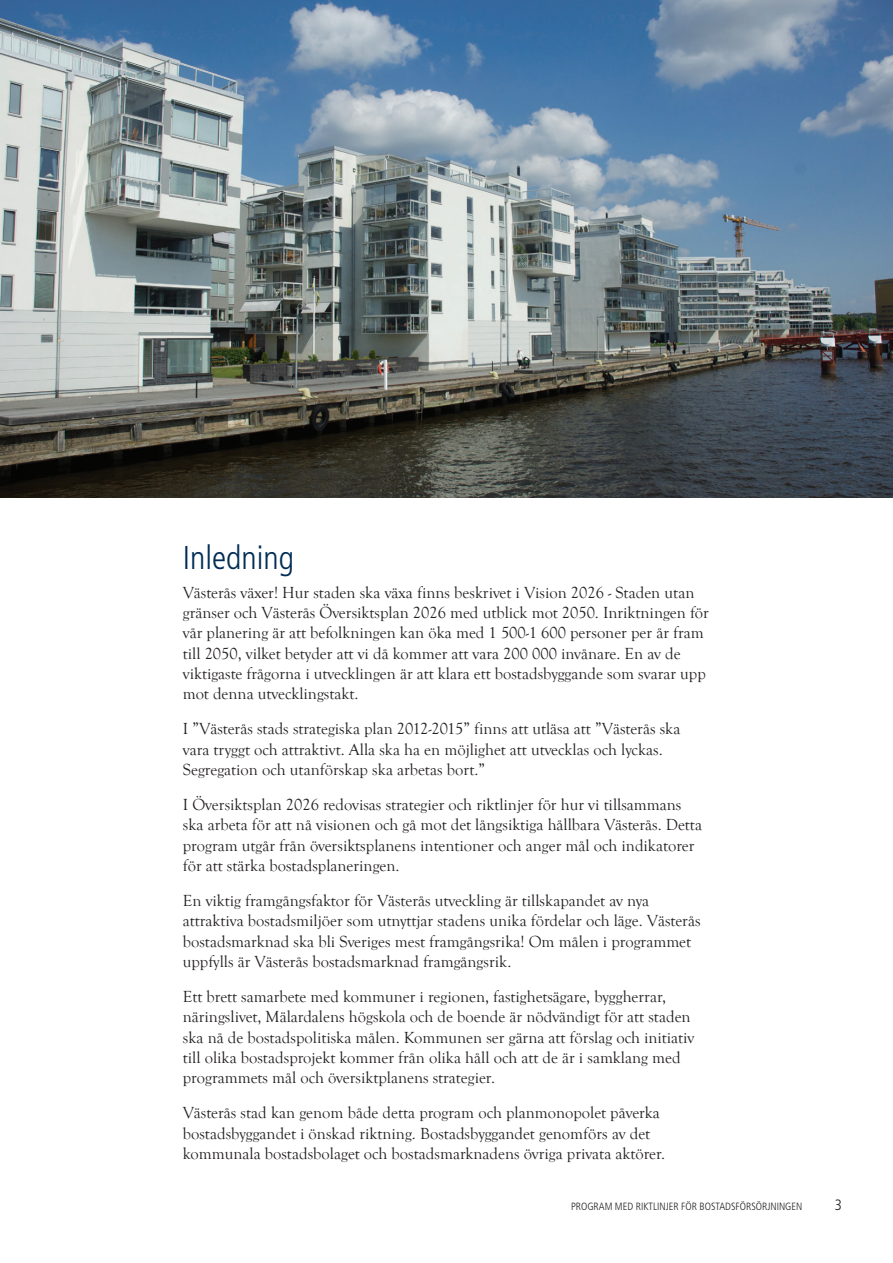
<style>
.page{position:relative;width:893px;height:1263px;background:#fff}
.page>*{position:absolute;margin:0;border:0;box-sizing:border-box;transform-origin:0 0}
.t1{font:300 condensed 33px "Frutiger LT Std";color:#002d56}
.t2{font:16.5px/20.2px "Goudy Old Style T";color:#231f20}
.t3{font:300 condensed 15px "Frutiger LT Std";color:#231f20}
.t4{font:300 condensed 10.5px "Frutiger LT Std";color:#231f20}
</style>
<div class="page">
<img style="left:0;top:0;width:893px;height:497px">
<h1 class="t1" style="left:183px;top:539px;width:113px">Inledning</h1>
<p class="t2" style="left:183px;top:583px;width:528px">Västerås växer! Hur staden ska växa finns beskrivet i Vision 2026 - Staden utan gränser och Västerås Översiktsplan 2026 med utblick mot 2050. Inriktningen för vår planering är att befolkningen kan öka med 1 500-1 600 personer per år fram till 2050, vilket betyder att vi då kommer att vara 200 000 invånare. En av de viktigaste frågorna i utvecklingen är att klara ett bostadsbyggande som svarar upp mot denna utvecklingstakt.</p>
<p class="t2" style="left:183px;top:719px;width:499px">I ”Västerås stads strategiska plan 2012-2015” finns att utläsa att ”Västerås ska vara tryggt och attraktivt. Alla ska ha en möjlighet att utvecklas och lyckas.<br>Segregation och utanförskap ska arbetas bort.”</p>
<p class="t2" style="left:183px;top:795px;width:521px">I Översiktsplan 2026 redovisas strategier och riktlinjer för hur vi tillsammans ska arbeta för att nå visionen och gå mot det långsiktiga hållbara Västerås. Detta program utgår från översiktsplanens intentioner och anger mål och indikatorer för att stärka bostadsplaneringen.</p>
<p class="t2" style="left:183px;top:891px;width:519px">En viktig framgångsfaktor för Västerås utveckling är tillskapandet av nya attraktiva bostadsmiljöer som utnyttjar stadens unika fördelar och läge. Västerås bostadsmarknad ska bli Sveriges mest framgångsrika! Om målen i programmet uppfylls är Västerås bostadsmarknad framgångsrik.</p>
<p class="t2" style="left:183px;top:987px;width:513px">Ett brett samarbete med kommuner i regionen, fastighetsägare, byggherrar, näringslivet, Mälardalens högskola och de boende är nödvändigt för att staden ska nå de bostadspolitiska målen. Kommunen ser gärna att förslag och initiativ till olika bostadsprojekt kommer från olika håll och att de är i samklang med programmets mål och översiktplanens strategier.</p>
<p class="t2" style="left:183px;top:1103px;width:484px">Västerås stad kan genom både detta program och planmonopolet påverka bostadsbyggandet i önskad riktning. Bostadsbyggandet genomförs av det kommunala bostadsbolaget och bostadsmarknadens övriga privata aktörer.</p>
<p class="t4" style="left:571px;top:1201px;width:7px">PROGRAM</p>
<p class="t4" style="left:615px;top:1201px;width:7px">MED</p>
<p class="t4" style="left:636px;top:1201px;width:6px">RIKTLINJER</p>
<p class="t4" style="left:681px;top:1201px;width:87px">FÖR BOSTADSFÖRSÖRJNINGEN</p>
<p class="t3" style="left:835px;top:1197px;width:9px">3</p>
</div>
